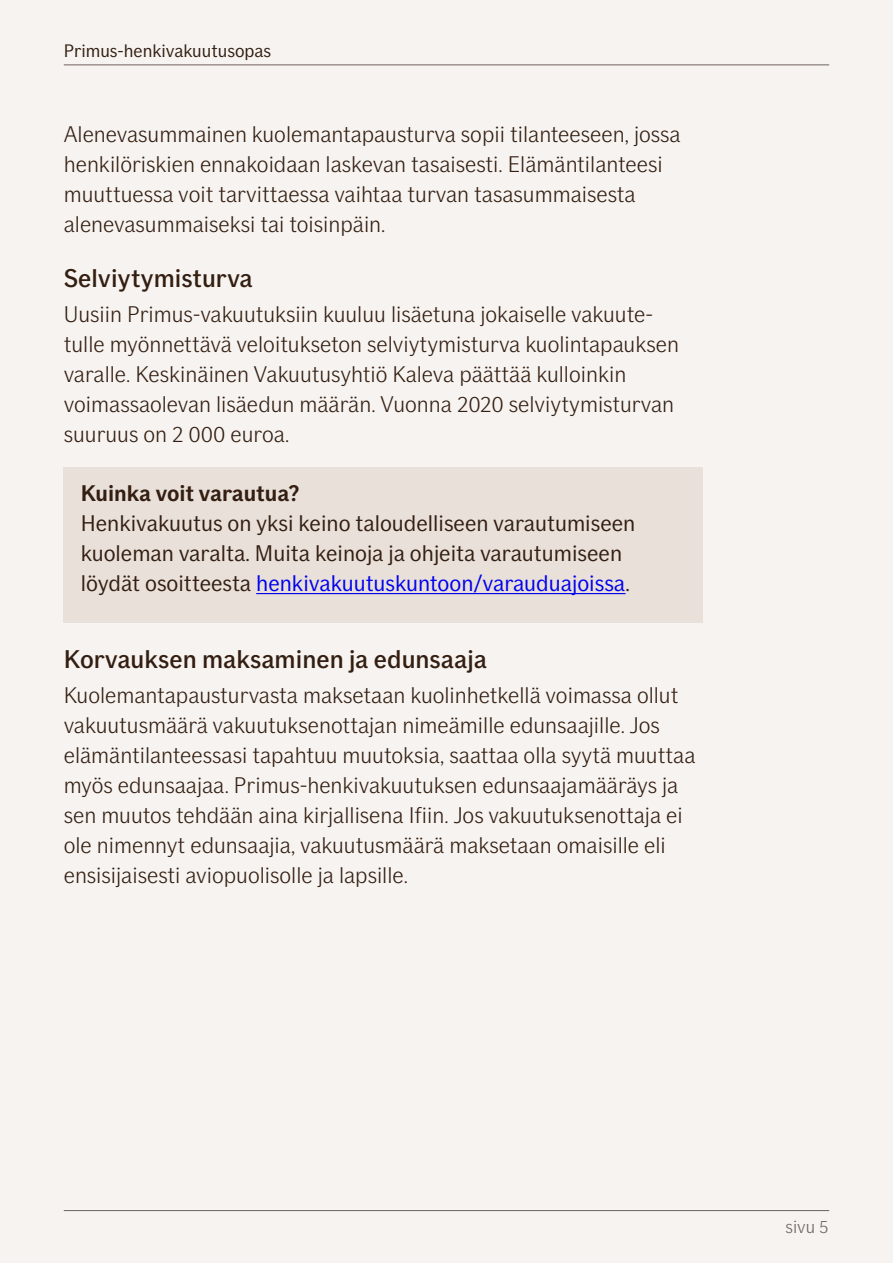
<style>
.page{position:relative;width:893px;height:1263px;background:#f6f3f0}
.page>*{position:absolute;margin:0;border:0;box-sizing:border-box;transform-origin:0 0}
.t1{font:500 25.5px "If Sans";color:#331e11}
.t2{font:300 22.5px/30px "If Sans";color:#331e11}
.t3{font:22.5px/30px "If Sans";color:#331e11}
.t4{font:700 22.5px "If Sans";color:#331e11}
.t5{font:18px "If Sans";color:#331e11}
.t6{font:300 18px "If Sans";color:#6e625e}
.s1{color:#00e}
</style>
<div class="page">
<hr style="left:64px;top:64px;width:765px;height:1px;background:#6e625e">
<hr style="left:64px;top:1210px;width:765px;height:1px;background:#6e625e">
<div style="left:64px;top:467px;width:639px;height:155px;background:#e8e0d9"></div>
<hr style="left:256px;top:593px;width:370px;height:1px;background:#00e">
<p class="t5" style="left:64px;top:40px;width:209px">Primus-henkivakuutusopas</p>
<p class="t2" style="left:64px;top:119px;width:618px">Alenevasummainen kuolemantapausturva sopii tilanteeseen, jossa henkilöriskien ennakoidaan laskevan tasaisesti. Elämäntilanteesi muuttuessa voit tarvittaessa vaihtaa turvan tasasummaisesta alenevasummaiseksi tai toisinpäin.</p>
<p class="t1" style="left:64px;top:263px;width:191px">Selviytymisturva</p>
<p class="t2" style="left:64px;top:299px;width:617px">Uusiin Primus-vakuutuksiin kuuluu lisäetuna jokaiselle vakuute&shy;tulle myönnettävä veloitukseton selviytymisturva kuolintapauksen varalle. Keskinäinen Vakuutusyhtiö Kaleva päättää kulloinkin voimassaolevan lisäedun määrän. Vuonna 2020 selviytymisturvan suuruus on 2 000 euroa.</p>
<p class="t4" style="left:81px;top:480px;width:221px">Kuinka voit varautua?</p>
<p class="t3" style="left:81px;top:508px;width:556px">Henkivakuutus on yksi keino taloudelliseen varautumiseen kuoleman varalta. Muita keinoja ja ohjeita varautumiseen löydät osoitteesta <span class="s1">henkivakuutuskuntoon/varauduajoissa</span>.</p>
<p class="t1" style="left:64px;top:644px;width:425px">Korvauksen maksaminen ja edunsaaja</p>
<p class="t2" style="left:64px;top:680px;width:633px">Kuolemantapausturvasta maksetaan kuolinhetkellä voimassa ollut vakuutusmäärä vakuutuksenottajan nimeämille edunsaajille. Jos elämäntilanteessasi tapahtuu muutoksia, saattaa olla syytä muuttaa myös edunsaajaa. Primus-henkivakuutuksen edunsaajamääräys ja sen muutos tehdään aina kirjallisena Ifiin. Jos vakuutuksenottaja ei ole nimennyt edunsaajia, vakuutusmäärä maksetaan omaisille eli ensisijaisesti aviopuolisolle ja lapsille.</p>
<p class="t6" style="left:785px;top:1217px;width:44px">sivu 5</p>
</div>
